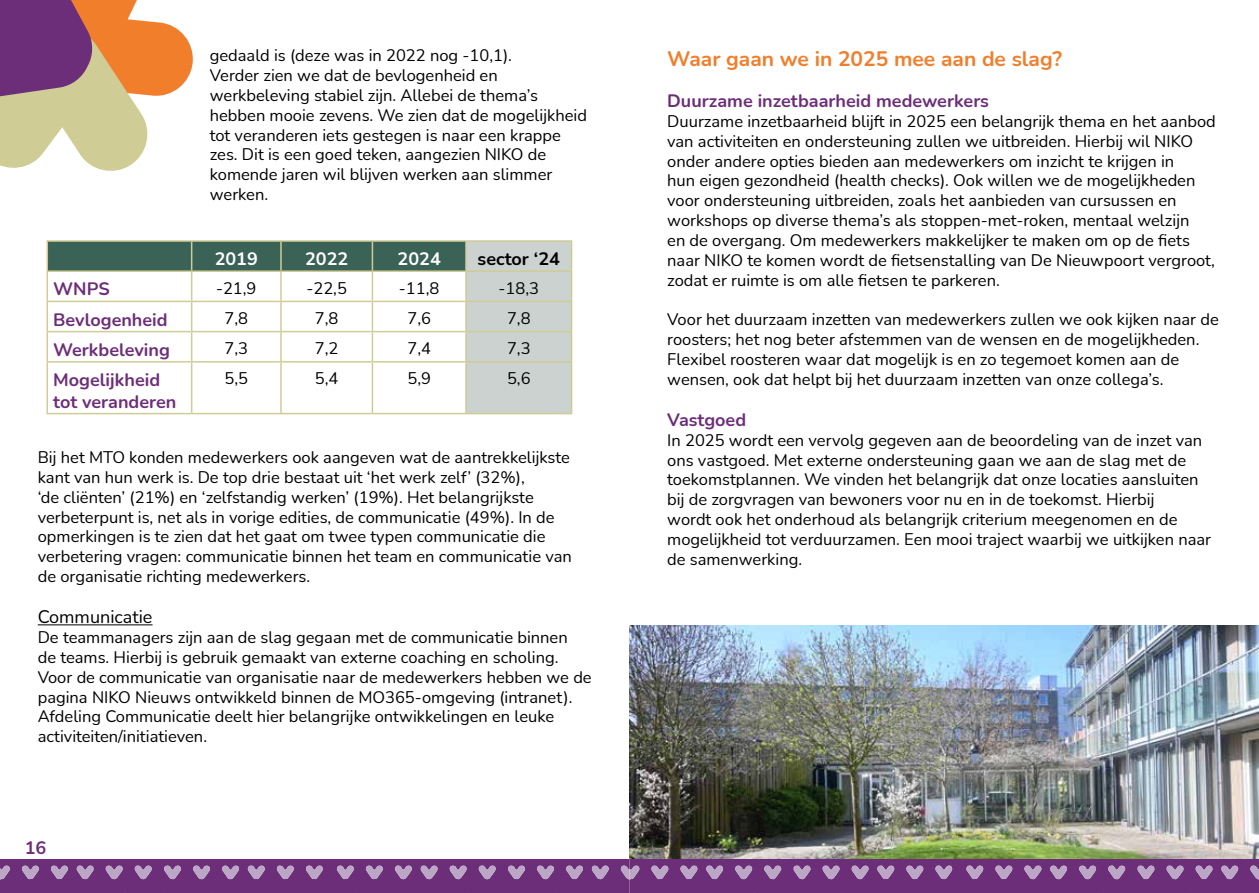
<style>
.page{position:relative;width:1259px;height:893px;background:#fff}
.page>*{position:absolute;margin:0;border:0;box-sizing:border-box;transform-origin:0 0}
.t1{font:700 21px "Nunito";color:#f07e2b}
.t2{font:700 18px/21.6px "Nunito";color:#6d2e79}
.t3{font:18px "Nunito";color:#000}
.t4{font:700 18px "Nunito";color:#fff}
.t5{font:700 18px "Nunito";color:#000}
.t6{font:16.5px/19.8px "Nunito";color:#000}
</style>
<div class="page">
<svg style="left:0;top:859px;width:1259px;height:34px"></svg>
<svg style="left:0;top:0;width:193px;height:171px"></svg>
<hr style="left:38px;top:624px;width:115px;height:1px;background:#000">
<hr style="left:47px;top:240px;width:145px;height:2px;background:#d0cc95">
<hr style="left:192px;top:240px;width:89px;height:2px;background:#d0cc95">
<hr style="left:281px;top:240px;width:91px;height:2px;background:#d0cc95">
<hr style="left:372px;top:240px;width:94px;height:2px;background:#d0cc95">
<hr style="left:466px;top:240px;width:106px;height:2px;background:#d0cc95">
<svg style="left:47px;top:241px;width:525px;height:173px"></svg>
<hr style="left:466px;top:270px;width:106px;height:2px;background:#d0cc95">
<img style="left:629px;top:625px;width:630px;height:234px">
<p class="t6" style="left:210px;top:45px;width:379px">gedaald is (deze was in 2022 nog -10,1).<br>Verder zien we dat de bevlogenheid en werkbeleving stabiel zijn. Allebei de thema’s hebben mooie zevens. We zien dat de mogelijkheid tot veranderen iets gestegen is naar een krappe zes. Dit is een goed teken, aangezien NIKO de komende jaren wil blijven werken aan slimmer werken.</p>
<p class="t4" style="left:215px;top:246px;width:45px">2019</p>
<p class="t4" style="left:305px;top:246px;width:45px">2022</p>
<p class="t4" style="left:397px;top:246px;width:45px">2024</p>
<p class="t5" style="left:478px;top:246px;width:84px">sector ‘24</p>
<p class="t2" style="left:53px;top:278px;width:58px">WNPS</p>
<p class="t6" style="left:216px;top:278px;width:42px">-21,9</p>
<p class="t6" style="left:306px;top:278px;width:42px">-22,5</p>
<p class="t6" style="left:399px;top:278px;width:42px">-11,8</p>
<p class="t6" style="left:498px;top:278px;width:42px">-18,3</p>
<p class="t2" style="left:53px;top:308px;width:116px">Bevlogenheid</p>
<p class="t6" style="left:224px;top:308px;width:25px">7,8</p>
<p class="t6" style="left:315px;top:308px;width:25px">7,8</p>
<p class="t6" style="left:407px;top:308px;width:25px">7,6</p>
<p class="t6" style="left:507px;top:308px;width:25px">7,8</p>
<p class="t2" style="left:53px;top:338px;width:118px">Werkbeleving</p>
<p class="t6" style="left:224px;top:338px;width:25px">7,3</p>
<p class="t6" style="left:315px;top:338px;width:25px">7,2</p>
<p class="t6" style="left:407px;top:338px;width:25px">7,4</p>
<p class="t6" style="left:507px;top:338px;width:25px">7,3</p>
<p class="t2" style="left:53px;top:368px;width:125px">Mogelijkheid tot veranderen</p>
<p class="t6" style="left:224px;top:368px;width:25px">5,5</p>
<p class="t6" style="left:315px;top:368px;width:25px">5,4</p>
<p class="t6" style="left:407px;top:368px;width:25px">5,9</p>
<p class="t6" style="left:507px;top:368px;width:25px">5,6</p>
<p class="t6" style="left:38px;top:447px;width:535px">Bij het MTO konden medewerkers ook aangeven wat de aantrekkelijkste kant van hun werk is. De top drie bestaat uit ‘het werk zelf’ (32%),<br>‘de cliënten’ (21%) en ‘zelfstandig werken’ (19%). Het belangrijkste verbeterpunt is, net als in vorige edities, de communicatie (49%). In de opmerkingen is te zien dat het gaat om twee typen communicatie die verbetering vragen: communicatie binnen het team en communicatie van de organisatie richting medewerkers.</p>
<p class="t3" style="left:38px;top:604px;width:116px">Communicatie</p>
<p class="t6" style="left:38px;top:627px;width:555px">De teammanagers zijn aan de slag gegaan met de communicatie binnen<br>de teams. Hierbij is gebruik gemaakt van externe coaching en scholing.<br>Voor de communicatie van organisatie naar de medewerkers hebben we de pagina NIKO Nieuws ontwikkeld binnen de MO365-omgeving (intranet).<br>Afdeling Communicatie deelt hier belangrijke ontwikkelingen en leuke activiteiten/initiatieven.</p>
<p class="t2" style="left:25px;top:836px;width:23px">16</p>
<p class="t1" style="left:667px;top:44px;width:396px">Waar gaan we in 2025 mee aan de slag?</p>
<p class="t2" style="left:667px;top:89px;width:323px">Duurzame inzetbaarheid medewerkers</p>
<p class="t6" style="left:667px;top:111px;width:550px">Duurzame inzetbaarheid blijft in 2025 een belangrijk thema en het aanbod van activiteiten en ondersteuning zullen we uitbreiden. Hierbij wil NIKO onder andere opties bieden aan medewerkers om inzicht te krijgen in<br>hun eigen gezondheid (health checks). Ook willen we de mogelijkheden voor ondersteuning uitbreiden, zoals het aanbieden van cursussen en workshops op diverse thema’s als stoppen-met-roken, mentaal welzijn<br>en de overgang. Om medewerkers makkelijker te maken om op de fiets naar NIKO te komen wordt de fietsenstalling van De Nieuwpoort vergroot, zodat er ruimte is om alle fietsen te parkeren.</p>
<p class="t6" style="left:667px;top:309px;width:553px">Voor het duurzaam inzetten van medewerkers zullen we ook kijken naar de roosters; het nog beter afstemmen van de wensen en de mogelijkheden.<br>Flexibel roosteren waar dat mogelijk is en zo tegemoet komen aan de wensen, ook dat helpt bij het duurzaam inzetten van onze collega’s.</p>
<p class="t2" style="left:667px;top:408px;width:80px">Vastgoed</p>
<p class="t6" style="left:667px;top:429px;width:545px">In 2025 wordt een vervolg gegeven aan de beoordeling van de inzet van ons vastgoed. Met externe ondersteuning gaan we aan de slag met de toekomstplannen. We vinden het belangrijk dat onze locaties aansluiten bij de zorgvragen van bewoners voor nu en in de toekomst. Hierbij<br>wordt ook het onderhoud als belangrijk criterium meegenomen en de mogelijkheid tot verduurzamen. Een mooi traject waarbij we uitkijken naar de samenwerking.</p>
</div>
